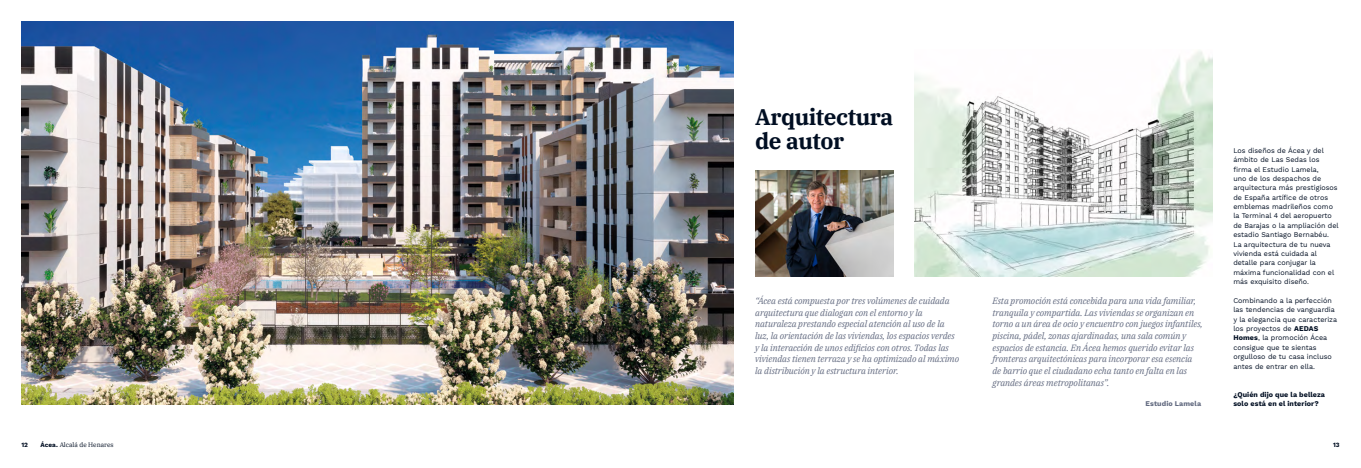
<style>
.page{position:relative;width:1361px;height:468px;background:#fff}
.page>*{position:absolute;margin:0;border:0;box-sizing:border-box;transform-origin:0 0}
.t1{font:700 22.5px/24px "IBM Plex Serif";letter-spacing:-.02em;color:#000e22}
.t2{font:italic 9px/11.6px "IBM Plex Serif";letter-spacing:-.01em;color:#626a80}
.t3{font:7.12px/9.4px "Work Sans";color:#000e22}
.t4{font:700 7.12px/9.4px "Work Sans";letter-spacing:.01em;color:#000e22}
.t5{font:700 7.12px "Work Sans";letter-spacing:.015em;color:#626a80}
.t6{font:6.38px "IBM Plex Serif";color:#000e22}
.t7{font:700 6.38px "Work Sans";color:#000e22}
.s1{font-weight:700}
.s2{font-family:"Work Sans";font-weight:700}
</style>
<div class="page">
<img style="left:21px;top:21px;width:712px;height:383px">
<img style="left:914px;top:51px;width:298px;height:225px">
<img style="left:755px;top:170px;width:138px;height:106px">
<h1 class="t1" style="left:755px;top:103px;width:140px">Arquitectura de autor</h1>
<p class="t2" style="left:755px;top:294px;width:206px">“Ácea está compuesta por tres volúmenes de cuidada arquitectura que dialogan con el entorno y la naturaleza prestando especial atención al uso de la luz, la orientación de las viviendas, los espacios verdes y la interacción de unos edificios con otros. Todas las viviendas tienen terraza y se ha optimizado al máximo la distribución y la estructura interior.</p>
<p class="t2" style="left:992px;top:294px;width:212px">Esta promoción está concebida para una vida familiar, tranquila y compartida. Las viviendas se organizan en torno a un área de ocio y encuentro con juegos infantiles, piscina, pádel, zonas ajardinadas, una sala común y espacios de estancia. En Ácea hemos querido evitar las fronteras arquitectónicas para incorporar esa esencia de barrio que el ciudadano echa tanto en falta en las grandes áreas metropolitanas”.</p>
<p class="t5" style="left:1145px;top:399px;width:57px">Estudio Lamela</p>
<p class="t3" style="left:1233px;top:146px;width:107px">Los diseños de Ácea y del ámbito de Las Sedas los firma el Estudio Lamela,<br>uno de los despachos de arquitectura más prestigiosos de España artífice de otros emblemas madrileños como la Terminal 4 del aeropuerto de Barajas o la ampliación del estadio Santiago Bernabéu.<br>La arquitectura de tu nueva vivienda está cuidada al detalle para conjugar la máxima funcionalidad con el más exquisito diseño.</p>
<p class="t3" style="left:1233px;top:296px;width:105px">Combinando a la perfección las tendencias de vanguardia y la elegancia que caracteriza los proyectos de <span class="s1">AEDAS<br>Homes</span>, la promoción Ácea consigue que te sientas orgulloso de tu casa incluso antes de entrar en ella.</p>
<p class="t4" style="left:1233px;top:390px;width:93px">¿Quién dijo que la belleza solo está en el interior?</p>
<p class="t7" style="left:21px;top:441px;width:8px">12</p>
<p class="t6" style="left:41px;top:439px;width:75px"><span class="s2">Ácea.</span> Alcalá de Henares</p>
<p class="t7" style="left:1333px;top:441px;width:8px">13</p>
</div>
